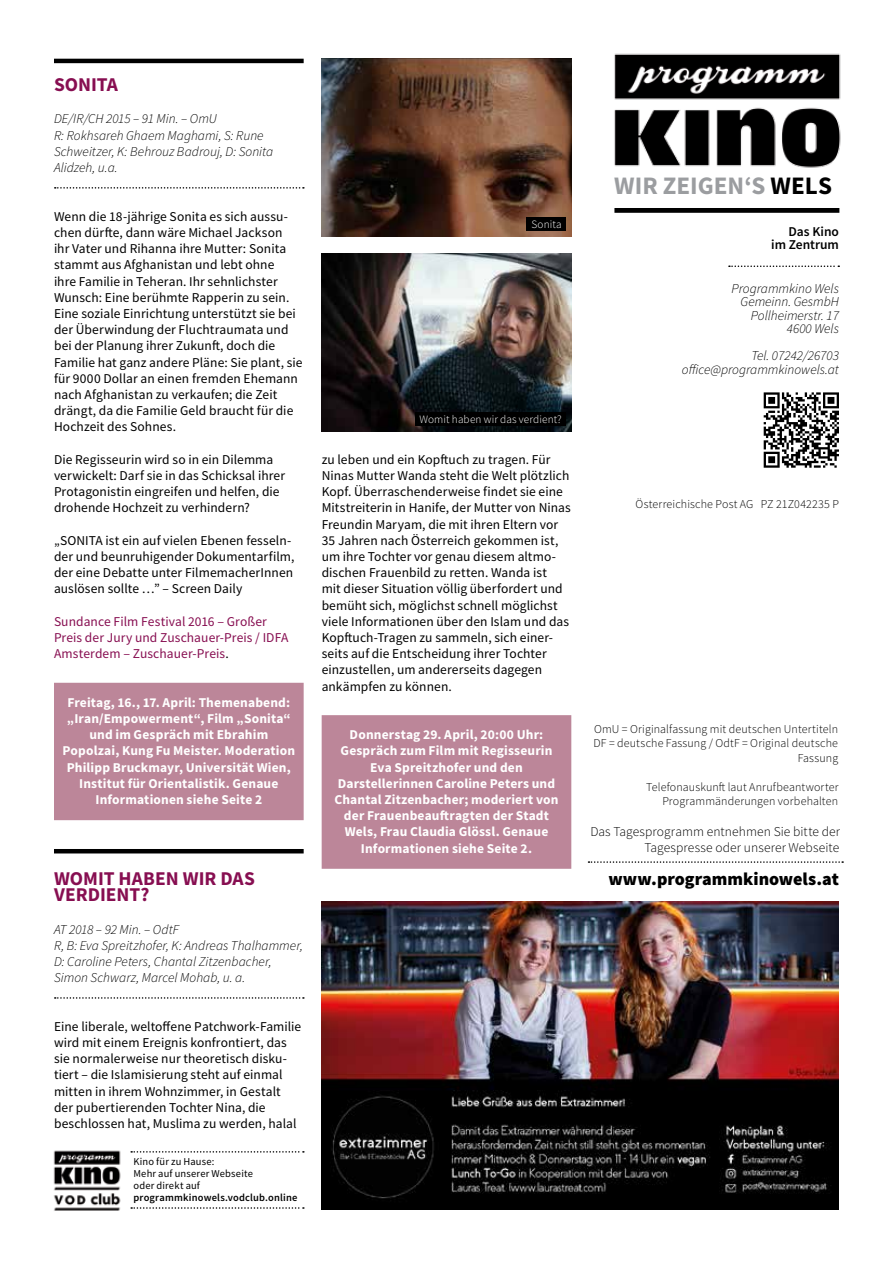
<style>
.page{position:relative;width:893px;height:1263px;background:#fff}
.page>*{position:absolute;margin:0;border:0;box-sizing:border-box;transform-origin:0 0}
.t1{font:700 25.2px "Source Sans Pro";color:#9b9da0}
.t2{font:700 19.5px/16.2px "Source Sans Pro";color:#870e51}
.t3{font:900 18px "Source Sans Pro";letter-spacing:.01em;color:#000}
.t4{font:13.5px/16.2px "Source Sans Pro";letter-spacing:.005em;color:#000}
.t5{font:700 13.5px/16.2px "Source Sans Pro";letter-spacing:.01em;color:#fff;text-align:center}
.t6{font:italic 300 13.5px/16.2px "Source Sans Pro";color:#000;text-align:right}
.t7{font:13.5px/16.2px "Source Sans Pro";letter-spacing:.005em;color:#870e51}
.t8{font:300 13.5px/16.2px "Source Sans Pro";letter-spacing:.005em;color:#000;text-align:right}
.t9{font:600 13.5px/13.5px "Source Sans Pro";color:#000;text-align:right}
.t10{font:300 12px/14.4px "Source Sans Pro";letter-spacing:.01em;color:#000;text-align:right}
.t11{font:300 11.25px "Source Sans Pro";letter-spacing:.01em;color:#fff}
.t12{font:10.5px/12px "Source Sans Pro";letter-spacing:.015em;color:#000}
.t13{font:600 10.5px "Source Sans Pro";letter-spacing:.02em;color:#000}
.s1{color:#000}
</style>
<div class="page">
<svg style="left:588px;top:861px;width:255px;height:2px"></svg>
<svg style="left:729px;top:265px;width:110px;height:2px"></svg>
<div style="left:614px;top:208px;width:225px;height:5px;background:#000"></div>
<img style="left:614px;top:53px;width:227px;height:115px">
<svg style="left:764px;top:392px;width:75px;height:76px"></svg>
<svg style="left:131px;top:1151px;width:173px;height:1px"></svg>
<svg style="left:131px;top:1207px;width:173px;height:2px"></svg>
<img style="left:53px;top:1150px;width:68px;height:61px">
<img style="left:322px;top:901px;width:517px;height:308px">
<img style="left:322px;top:253px;width:249px;height:178px">
<div style="left:415px;top:412px;width:151px;height:13px;background:#000"></div>
<hr style="left:54px;top:59px;width:250px;height:4px;background:#000">
<svg style="left:55px;top:187px;width:249px;height:2px"></svg>
<div style="left:54px;top:683px;width:250px;height:137px;background:#bc8699"></div>
<hr style="left:54px;top:849px;width:250px;height:4px;background:#000">
<svg style="left:55px;top:997px;width:249px;height:2px"></svg>
<img style="left:322px;top:59px;width:249px;height:178px">
<div style="left:527px;top:217px;width:39px;height:14px;background:#000"></div>
<div style="left:322px;top:715px;width:249px;height:154px;background:#bc8699"></div>
<h2 class="t2" style="left:54px;top:76px;width:66px">SONITA</h2>
<p class="t6" style="left:54px;top:111px;width:221px;text-align:left">DE/IR/CH 2015 ‒ 91 Min. ‒ OmU<br>R: Rokhsareh Ghaem Maghami, S: Rune<br>Schweitzer, K: Behrouz Badrouj, D: Sonita<br>Alidzeh, u.a.</p>
<p class="t4" style="left:54px;top:208px;width:250px">Wenn die 18-jährige Sonita es sich aussu&shy;chen dürfte, dann wäre Michael Jackson<br>ihr Vater und Rihanna ihre Mutter: Sonita stammt aus Afghanistan und lebt ohne<br>ihre Familie in Teheran. Ihr sehnlichster Wunsch: Eine berühmte Rapperin zu sein.<br>Eine soziale Einrichtung unterstützt sie bei der Überwindung der Fluchtraumata und bei der Planung ihrer Zukunft, doch die Familie hat ganz andere Pläne: Sie plant, sie für 9000 Dollar an einen fremden Ehemann nach Afghanistan zu verkaufen; die Zeit drängt, da die Familie Geld braucht für die Hochzeit des Sohnes.</p>
<p class="t4" style="left:54px;top:451px;width:233px">Die Regisseurin wird so in ein Dilemma verwickelt: Darf sie in das Schicksal ihrer Protagonistin eingreifen und helfen, die drohende Hochzeit zu verhindern?</p>
<p class="t4" style="left:54px;top:532px;width:242px">„SONITA ist ein auf vielen Ebenen fesseln&shy;der und beunruhigender Dokumentarfilm, der eine Debatte unter FilmemacherInnen auslösen sollte …” – Screen Daily</p>
<p class="t7" style="left:54px;top:613px;width:236px">Sundance Film Festival 2016 ‒ Großer<br>Preis der Jury und Zuschauer-Preis / IDFA<br>Amsterdem ‒ Zuschauer-Preis<span class="s1">.</span></p>
<p class="t5" style="left:63px;top:694px;width:234px">Freitag, 16., 17. April: Themenabend: „Iran/Empowerment“, Film „Sonita“ und im Gespräch mit Ebrahim Popolzai, Kung Fu Meister. Moderation Philipp Bruckmayr, Universität Wien, Institut für Orientalistik. Genaue Informationen siehe Seite 2</p>
<h2 class="t2" style="left:54px;top:870px;width:202px">WOMIT HABEN WIR DAS<br>VERDIENT?</h2>
<p class="t6" style="left:54px;top:921px;width:250px;text-align:left">AT 2018 ‒ 92 Min. ‒ OdtF<br>R, B: Eva Spreitzhofer, K: Andreas Thalhammer, D: Caroline Peters, Chantal Zitzenbacher, Simon Schwarz, Marcel Mohab, u. a.</p>
<p class="t4" style="left:54px;top:1018px;width:249px">Eine liberale, weltoffene Patchwork-Familie wird mit einem Ereignis konfrontiert, das sie normalerweise nur theoretisch disku&shy;tiert – die Islamisierung steht auf einmal mitten in ihrem Wohnzimmer, in Gestalt der pubertierenden Tochter Nina, die beschlossen hat, Muslima zu werden, halal</p>
<p class="t12" style="left:133px;top:1156px;width:121px">Kino für zu Hause:<br>Mehr auf unserer Webseite oder direkt auf</p>
<p class="t13" style="left:133px;top:1191px;width:166px">programmkinowels.vodclub.online</p>
<p class="t11" style="left:531px;top:218px;width:32px">Sonita</p>
<p class="t11" style="left:419px;top:412px;width:144px">Womit haben wir das verdient?</p>
<p class="t4" style="left:322px;top:451px;width:251px">zu leben und ein Kopftuch zu tragen. Für Ninas Mutter Wanda steht die Welt plötzlich Kopf. Überraschenderweise findet sie eine Mitstreiterin in Hanife, der Mutter von Ninas Freundin Maryam, die mit ihren Eltern vor 35 Jahren nach Österreich gekommen ist, um ihre Tochter vor genau diesem altmo&shy;dischen Frauenbild zu retten. Wanda ist<br>mit dieser Situation völlig überfordert und bemüht sich, möglichst schnell möglichst viele Informationen über den Islam und das Kopftuch-Tragen zu sammeln, sich einer&shy;seits auf die Entscheidung ihrer Tochter einzustellen, um andererseits dagegen ankämpfen zu können.</p>
<p class="t5" style="left:334px;top:726px;width:225px">Donnerstag 29. April, 20:00 Uhr:<br>Gespräch zum Film mit Regisseurin Eva Spreitzhofer und den Darstellerinnen Caroline Peters und Chantal Zitzenbacher; moderiert von der Frauenbeauftragten der Stadt Wels, Frau Claudia Glössl. Genaue Informationen siehe Seite 2.</p>
<h1 class="t1" style="left:614px;top:169px;width:16px">wir</h1>
<h1 class="t1" style="left:663px;top:169px;width:156px">zeigen‘s <span class="s1">wels</span></h1>
<p class="t9" style="left:771px;top:224px;width:69px">Das Kino im Zentrum</p>
<p class="t6" style="left:732px;top:281px;width:109px;line-height:13.5px">Programmkino Wels<br>Gemeinn. GesmbH<br>Pollheimerstr. 17<br>4600 Wels</p>
<p class="t6" style="left:682px;top:349px;width:159px;line-height:13.5px">Tel. 07242/26703 office@programmkinowels.at</p>
<p class="t10" style="left:636px;top:497px;width:205px">Österreichische Post AG PZ 21Z042235 P</p>
<p class="t10" style="left:593px;top:722px;width:246px">OmU = Originalfassung mit deutschen Untertiteln<br>DF = deutsche Fassung / OdtF = Original deutsche<br>Fassung</p>
<p class="t10" style="left:646px;top:779px;width:194px">Telefonauskunft laut Anrufbeantworter<br>Programmänderungen vorbehalten</p>
<p class="t8" style="left:590px;top:823px;width:251px">Das Tagesprogramm entnehmen Sie bitte der<br>Tagespresse oder unserer Webseite</p>
<h3 class="t3" style="left:608px;top:866px;width:232px">www.programmkinowels.at</h3>
</div>
